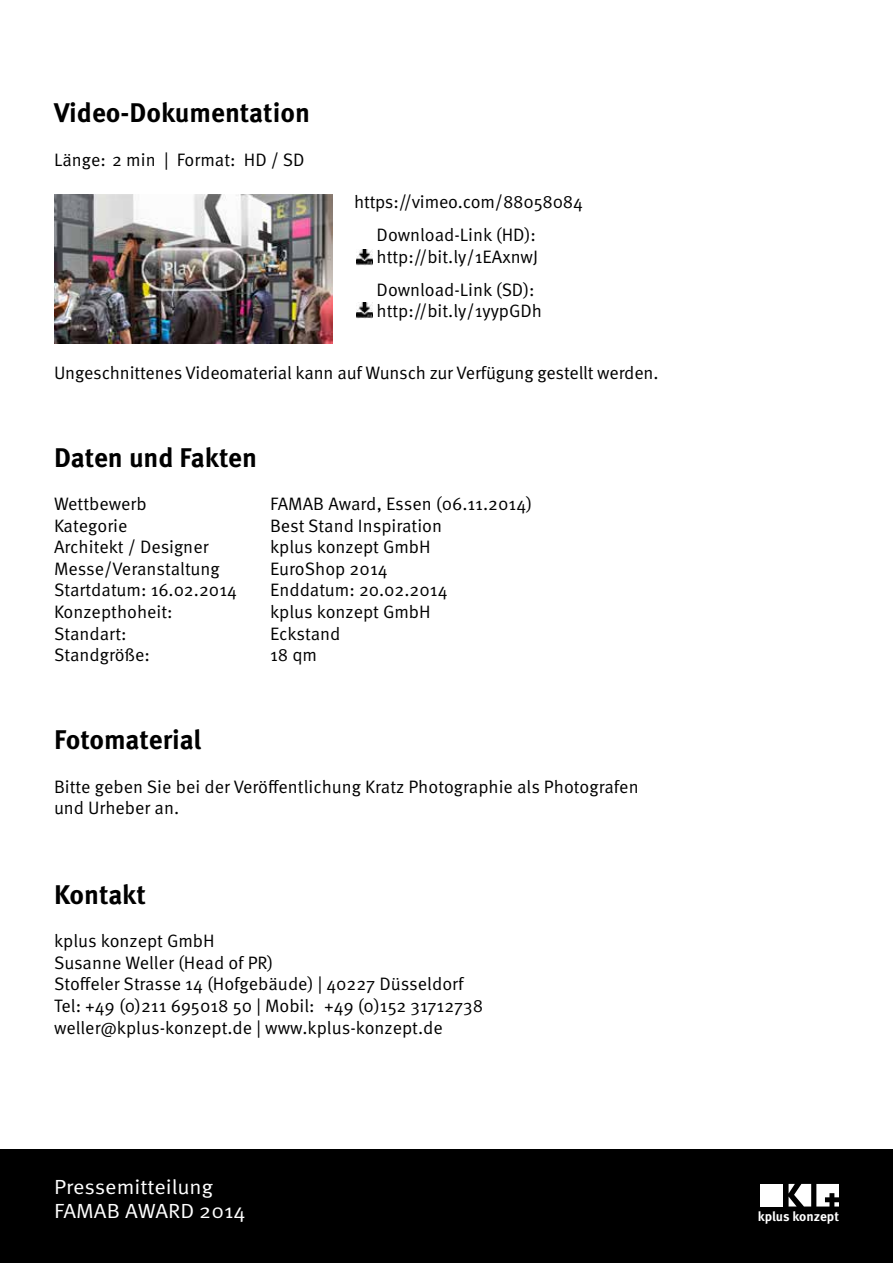
<style>
.page{position:relative;width:893px;height:1263px;background:#fff}
.page>*{position:absolute;margin:0;border:0;box-sizing:border-box;transform-origin:0 0}
.t1{font:700 27px "Meta OT";color:#000}
.t2{font:20.4px/23.9px "Meta OT Norm";color:#fff;scale:1.07 1}
.t3{font:18px/21.6px "Meta OT Norm";color:#000}
.t4{font:700 13.35px "Meta OT";color:#fff}
</style>
<div class="page">
<div style="left:0;top:1149px;width:893px;height:114px;background:#000"></div>
<div style="left:760px;top:1184px;width:23px;height:22px;background:#fff"></div>
<svg style="left:789px;top:1184px;width:50px;height:22px"></svg>
<img style="left:54px;top:195px;width:278px;height:149px">
<img style="left:356px;top:250px;width:16px;height:16px">
<img style="left:356px;top:303px;width:16px;height:16px">
<h1 class="t1" style="left:54px;top:96px;width:257px">Video-Dokumentation</h1>
<p class="t3" style="left:54px;top:149px;width:252px">Länge: 2 min | Format: HD / SD</p>
<p class="t3" style="left:377px;top:186px;width:208px;line-height:33px;text-indent:-22px">https://vimeo.com/88058084<br>Download-Link (HD):</p>
<p class="t3" style="left:377px;top:240px;width:163px;line-height:33px">http://bit.ly/1EAxnwJ<br>Download-Link (SD):</p>
<p class="t3" style="left:377px;top:300px;width:167px">http://bit.ly/1yypGDh</p>
<p class="t3" style="left:54px;top:362px;width:606px">Ungeschnittenes Videomaterial kann auf Wunsch zur Verfügung gestellt werden.</p>
<h1 class="t1" style="left:54px;top:440px;width:205px">Daten und Fakten</h1>
<p class="t3" style="left:54px;top:493px;width:94px">Wettbewerb</p>
<p class="t3" style="left:270px;top:493px;width:264px">FAMAB Award, Essen (06.11.2014)</p>
<p class="t3" style="left:54px;top:515px;width:75px">Kategorie</p>
<p class="t3" style="left:270px;top:515px;width:174px">Best Stand Inspiration</p>
<p class="t3" style="left:54px;top:536px;width:156px">Architekt / Designer</p>
<p class="t3" style="left:270px;top:536px;width:162px">kplus konzept GmbH</p>
<p class="t3" style="left:54px;top:558px;width:167px">Messe/Veranstaltung</p>
<p class="t3" style="left:270px;top:558px;width:119px">EuroShop 2014</p>
<p class="t3" style="left:54px;top:580px;width:184px">Startdatum: 16.02.2014</p>
<p class="t3" style="left:270px;top:580px;width:179px">Enddatum: 20.02.2014</p>
<p class="t3" style="left:54px;top:601px;width:120px">Konzepthoheit:</p>
<p class="t3" style="left:270px;top:601px;width:162px">kplus konzept GmbH</p>
<p class="t3" style="left:54px;top:623px;width:74px">Standart:</p>
<p class="t3" style="left:270px;top:623px;width:72px">Eckstand</p>
<p class="t3" style="left:54px;top:644px;width:97px">Standgröße:</p>
<p class="t3" style="left:270px;top:644px;width:49px">18 qm</p>
<h1 class="t1" style="left:54px;top:723px;width:149px">Fotomaterial</h1>
<p class="t3" style="left:54px;top:776px;width:586px">Bitte geben Sie bei der Veröffentlichung Kratz Photographie als Photografen und Urheber an.</p>
<h1 class="t1" style="left:54px;top:877px;width:93px">Kontakt</h1>
<p class="t3" style="left:54px;top:930px;width:431px">kplus konzept GmbH<br>Susanne Weller (Head of PR)<br>Stoffeler Strasse 14 (Hofgebäude) | 40227 Düsseldorf Tel: +49 (0)211 695018 50 | Mobil: +49 (0)152 31712738 weller@kplus-konzept.de | www.kplus-konzept.de</p>
<p class="t2" style="left:54px;top:1176px;width:181px">Pressemitteilung<br>FAMAB AWARD 2014</p>
<p class="t4" style="left:758px;top:1208px;width:83px">kplus konzept</p>
</div>
